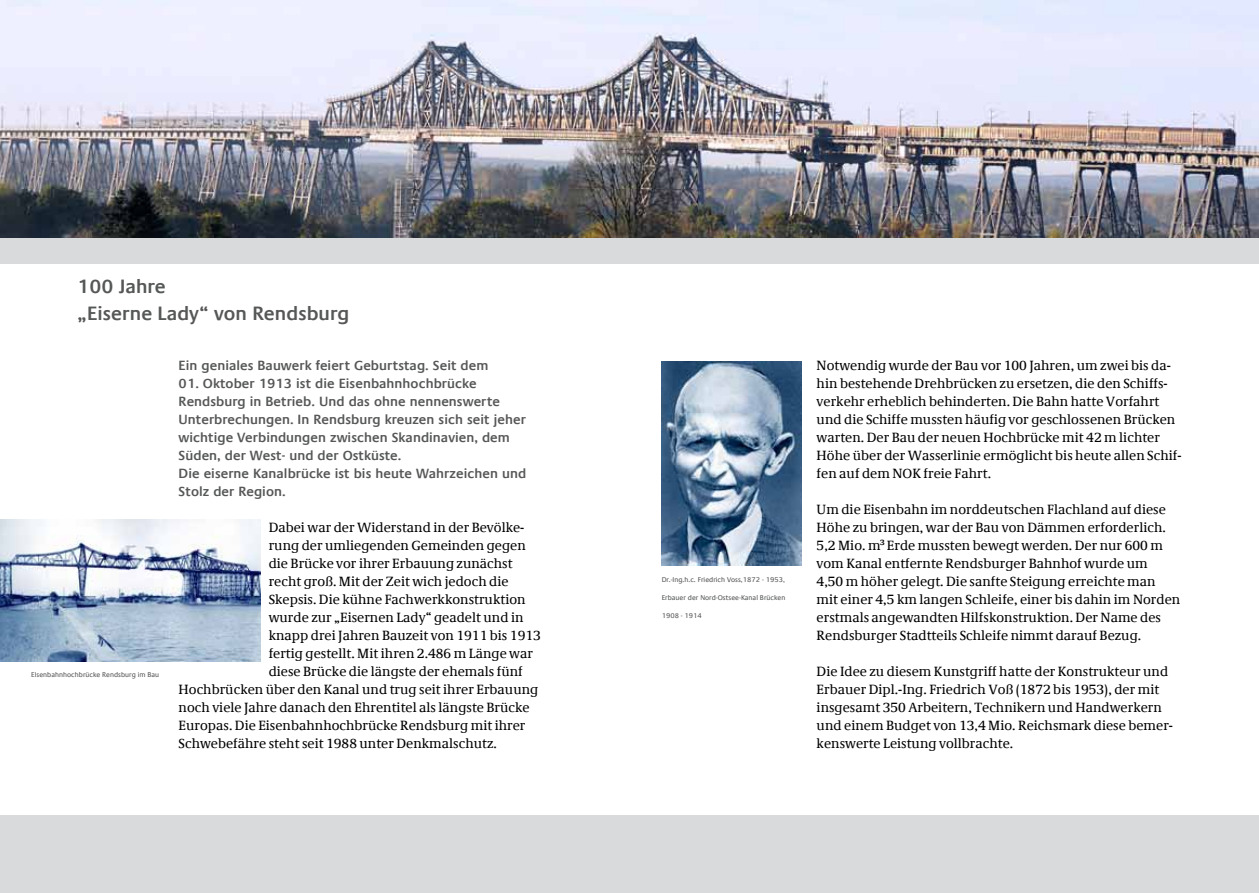
<style>
.page{position:relative;width:1259px;height:893px;background:#fff}
.page>*{position:absolute;margin:0;border:0;box-sizing:border-box;transform-origin:0 0}
.t1{font:600 19.5px/27px "Praxis Com";letter-spacing:.005em;color:#565757}
.t2{font:13.5px/18px "Demos Com";letter-spacing:.005em;color:#000}
.t3{font:600 13.5px/18px "Praxis Com";letter-spacing:.005em;color:#565757}
.t4{font:7.05px "Praxis Com";letter-spacing:.005em;color:#565757}
</style>
<div class="page">
<div style="left:0;top:815px;width:1259px;height:78px;background:#d9dadb"></div>
<div style="left:0;top:0;width:1259px;height:264px;background:#d9dadb"></div>
<img style="left:0;top:520px;width:260px;height:142px">
<img style="left:661px;top:361px;width:140px;height:205px">
<img style="left:0;top:0;width:1259px;height:238px">
<h1 class="t1" style="left:77px;top:273px;width:273px">100 Jahre<br>„Eiserne Lady“ von Rendsburg</h1>
<p class="t3" style="left:179px;top:356px;width:311px">Ein geniales Bauwerk feiert Geburtstag. Seit dem</p>
<p class="t3" style="left:179px;top:374px;width:349px">01. Oktober 1913 ist die Eisenbahnhochbrücke Rendsburg in Betrieb. Und das ohne nennenswerte Unterbrechungen. In Rendsburg kreuzen sich seit jeher wichtige Verbindungen zwischen Skandinavien, dem Süden, der West- und der Ostküste.<br>Die eiserne Kanalbrücke ist bis heute Wahrzeichen und Stolz der Region.</p>
<p class="t2" style="left:269px;top:518px;width:257px">Dabei war der Widerstand in der Bevölke-</p>
<p class="t2" style="left:269px;top:536px;width:258px">rung der umliegenden Gemeinden gegen</p>
<p class="t2" style="left:269px;top:554px;width:245px">die Brücke vor ihrer Erbauung zunächst</p>
<p class="t2" style="left:269px;top:573px;width:241px">recht groß. Mit der Zeit wich jedoch die</p>
<p class="t2" style="left:269px;top:591px;width:258px">Skepsis. Die kühne Fachwerkkonstruktion</p>
<p class="t2" style="left:269px;top:609px;width:256px">wurde zur „Eisernen Lady“ geadelt und in</p>
<p class="t2" style="left:269px;top:627px;width:274px">knapp drei Jahren Bauzeit von 1911 bis 1913</p>
<p class="t2" style="left:269px;top:645px;width:266px">fertig gestellt. Mit ihren 2.486 m Länge war</p>
<p class="t2" style="left:269px;top:663px;width:256px">diese Brücke die längste der ehemals fünf</p>
<p class="t2" style="left:179px;top:681px;width:361px">Hochbrücken über den Kanal und trug seit ihrer Erbauung</p>
<p class="t2" style="left:179px;top:699px;width:353px">noch viele Jahre danach den Ehrentitel als längste Brücke</p>
<p class="t2" style="left:179px;top:717px;width:348px">Europas. Die Eisenbahnhochbrücke Rendsburg mit ihrer</p>
<p class="t2" style="left:179px;top:735px;width:320px">Schwebefähre steht seit 1988 unter Denkmalschutz.</p>
<p class="t4" style="left:31px;top:670px;width:130px">EIsenbahnhochbrücke Rendsburg im Bau</p>
<p class="t4" style="left:661px;top:575px;width:125px">Dr.-Ing.h.c. Friedrich Voss,1872 - 1953,</p>
<p class="t4" style="left:661px;top:593px;width:125px">Erbauer der Nord-Ostsee-Kanal Brücken</p>
<p class="t4" style="left:661px;top:611px;width:42px">1908 - 1914</p>
<p class="t2" style="left:816px;top:356px;width:366px">Notwendig wurde der Bau vor 100 Jahren, um zwei bis da&shy;hin bestehende Drehbrücken zu ersetzen, die den Schiffs&shy;verkehr erheblich behinderten. Die Bahn hatte Vorfahrt und die Schiffe mussten häufig vor geschlossenen Brücken warten. Der Bau der neuen Hochbrücke mit 42 m lichter Höhe über der Wasserlinie ermöglicht bis heute allen Schif&shy;fen auf dem NOK freie Fahrt.</p>
<p class="t2" style="left:816px;top:500px;width:365px">Um die Eisenbahn im norddeutschen Flachland auf diese Höhe zu bringen, war der Bau von Dämmen erforderlich.<br>5,2 Mio. m³ Erde mussten bewegt werden. Der nur 600 m vom Kanal entfernte Rendsburger Bahnhof wurde um<br>4,50 m höher gelegt. Die sanfte Steigung erreichte man mit einer 4,5 km langen Schleife, einer bis dahin im Norden erstmals angewandten Hilfskonstruktion. Der Name des Rendsburger Stadtteils Schleife nimmt darauf Bezug.</p>
<p class="t2" style="left:816px;top:663px;width:358px">Die Idee zu diesem Kunstgriff hatte der Konstrukteur und Erbauer Dipl.-Ing. Friedrich Voß (1872 bis 1953), der mit insgesamt 350 Arbeitern, Technikern und Handwerkern und einem Budget von 13,4 Mio. Reichsmark diese bemer&shy;kenswerte Leistung vollbrachte.</p>
</div>
